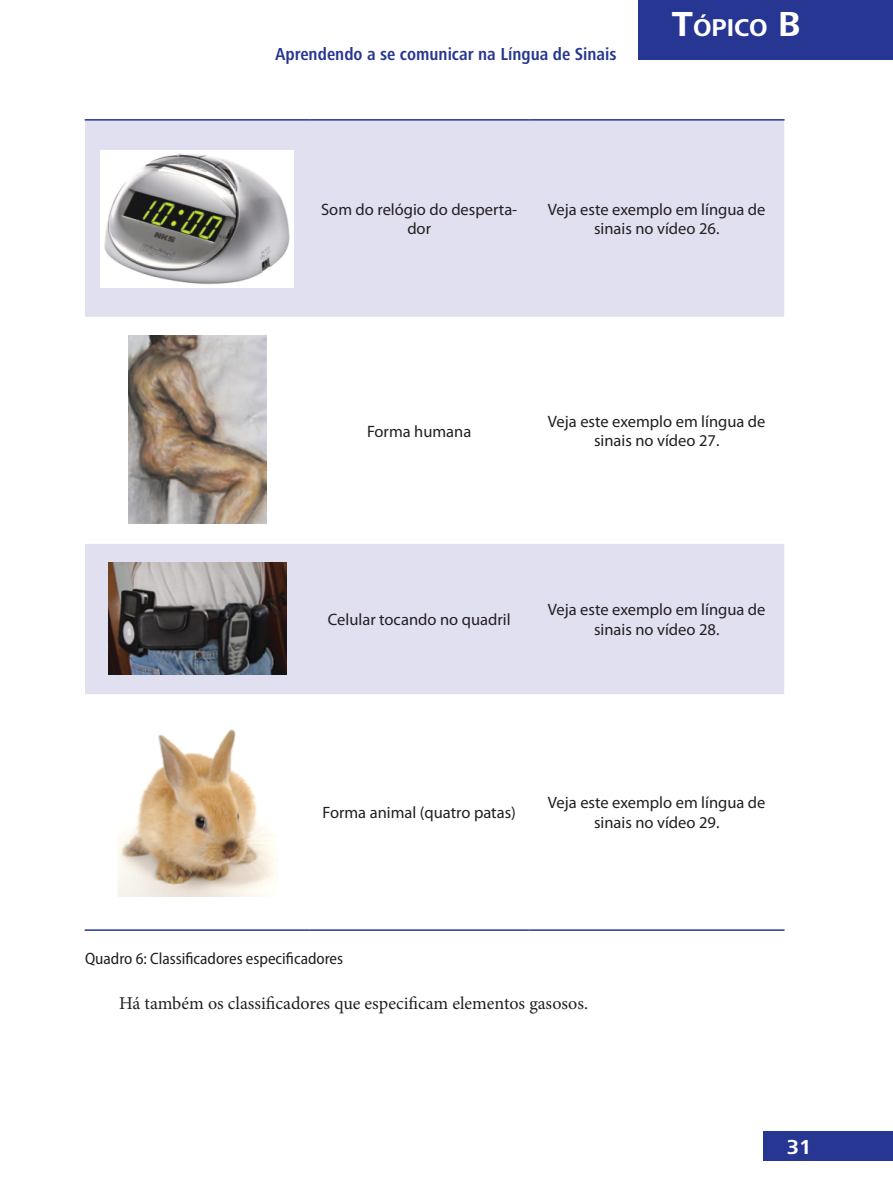
<style>
.page{position:relative;width:893px;height:1191px;background:#fff}
.page>*{position:absolute;margin:0;border:0;box-sizing:border-box;transform-origin:0 0}
.t1{font:700 25.2px "Frutiger Next LT";color:#fff}
.t2{font:700 21px "Frutiger Next LT";color:#fff}
.t3{font:18px "Minion Pro";color:#231f20}
.t4{font:700 condensed 18px "Frutiger Next LT";color:#273692}
.t5{font:16.5px/19.8px "Myriad Pro";color:#231f20;text-align:center}
.t6{font:semi-condensed 16.5px "Myriad Pro";color:#231f20}
.s1{font-size:36px}
</style>
<div class="page">
<div style="left:763px;top:1131px;width:130px;height:30px;background:#273692"></div>
<div style="left:638px;top:0;width:255px;height:60px;background:#273692"></div>
<svg style="left:85px;top:121px;width:699px;height:573px;fill:#e1e0f0"></svg>
<hr style="left:85px;top:119px;width:224px;height:2px;background:#273692">
<hr style="left:309px;top:119px;width:220px;height:2px;background:#273692">
<hr style="left:529px;top:119px;width:255px;height:2px;background:#273692">
<hr style="left:85px;top:929px;width:224px;height:2px;background:#273692">
<hr style="left:309px;top:929px;width:220px;height:2px;background:#273692">
<hr style="left:529px;top:929px;width:255px;height:2px;background:#273692">
<img style="left:101px;top:150px;width:193px;height:138px">
<img style="left:128px;top:335px;width:138px;height:188px">
<img style="left:108px;top:562px;width:178px;height:113px">
<img style="left:117px;top:729px;width:160px;height:167px">
<p class="t4" style="left:275px;top:44px;width:343px">Aprendendo a se comunicar na Língua de Sinais</p>
<h1 class="t1" style="left:672px;top:14px;width:130px"><span class="s1">T</span>ópico <span class="s1">B</span></h1>
<p class="t5" style="left:321px;top:199px;width:198px">Som do relógio do desperta&shy;dor</p>
<p class="t5" style="left:548px;top:199px;width:219px">Veja este exemplo em língua de sinais no vídeo 26.</p>
<p class="t5" style="left:367px;top:421px;width:106px">Forma humana</p>
<p class="t5" style="left:548px;top:411px;width:219px">Veja este exemplo em língua de sinais no vídeo 27.</p>
<p class="t5" style="left:328px;top:609px;width:184px">Celular tocando no quadril</p>
<p class="t5" style="left:548px;top:599px;width:219px">Veja este exemplo em língua de sinais no vídeo 28.</p>
<p class="t5" style="left:322px;top:802px;width:195px">Forma animal (quatro patas)</p>
<p class="t5" style="left:548px;top:792px;width:219px">Veja este exemplo em língua de sinais no vídeo 29.</p>
<p class="t6" style="left:85px;top:950px;width:260px">Quadro 6: Classificadores especificadores</p>
<p class="t3" style="left:119px;top:990px;width:471px">Há também os classificadores que especificam elementos gasosos.</p>
<p class="t2" style="left:787px;top:1135px;width:26px">31</p>
</div>
